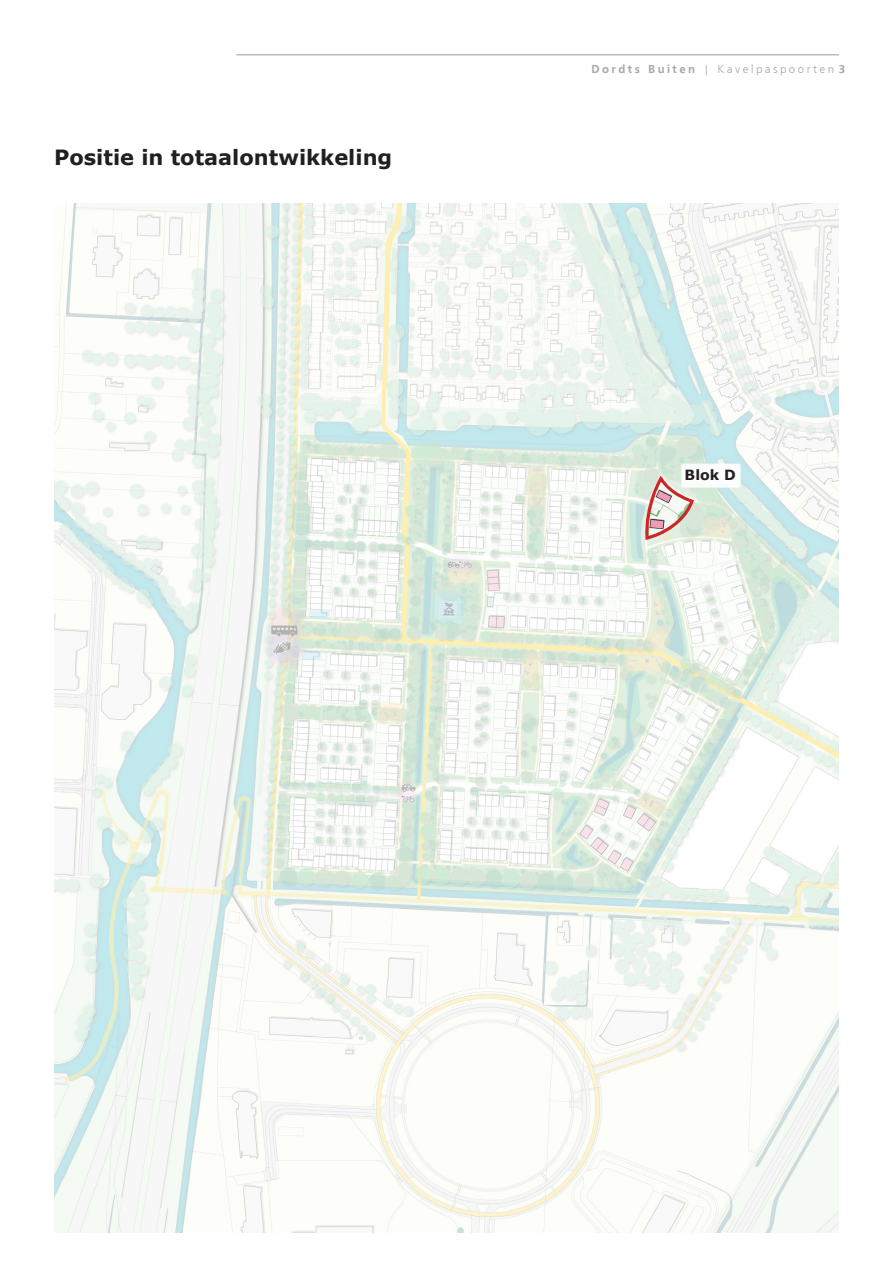
<style>
.page{position:relative;width:893px;height:1263px;background:#fff}
.page>*{position:absolute;margin:0;border:0;box-sizing:border-box;transform-origin:0 0}
.Kop{font:700 21px "Verdana";color:#231f20}
.Kop-2{font:700 14.1px "Verdana";color:#231f20}
.t1{font:300 12px "Atelier Dutch";letter-spacing:.2em;color:#a8a9ad}
.s1{font-weight:700}
</style>
<div class="page">
<hr style="left:236px;top:54px;width:603px;height:2px;background:#231f20">
<img style="left:54px;top:203px;width:785px;height:1029px">
<div style="left:681px;top:464px;width:60px;height:24px;background:#fff;border-radius:2px"></div>
<svg style="left:645px;top:474px;width:50px;height:64px"></svg>
<p class="Kop" style="left:54px;top:142px;width:340px">Positie in totaalontwikkeling</p>
<p class="t1" style="left:591px;top:62px;width:255px"><span class="s1">Dordts Buiten</span> | Kavelpaspoorten <span class="s1">3</span></p>
<p class="Kop-2" style="left:685px;top:465px;width:53px">Blok D</p>
</div>
